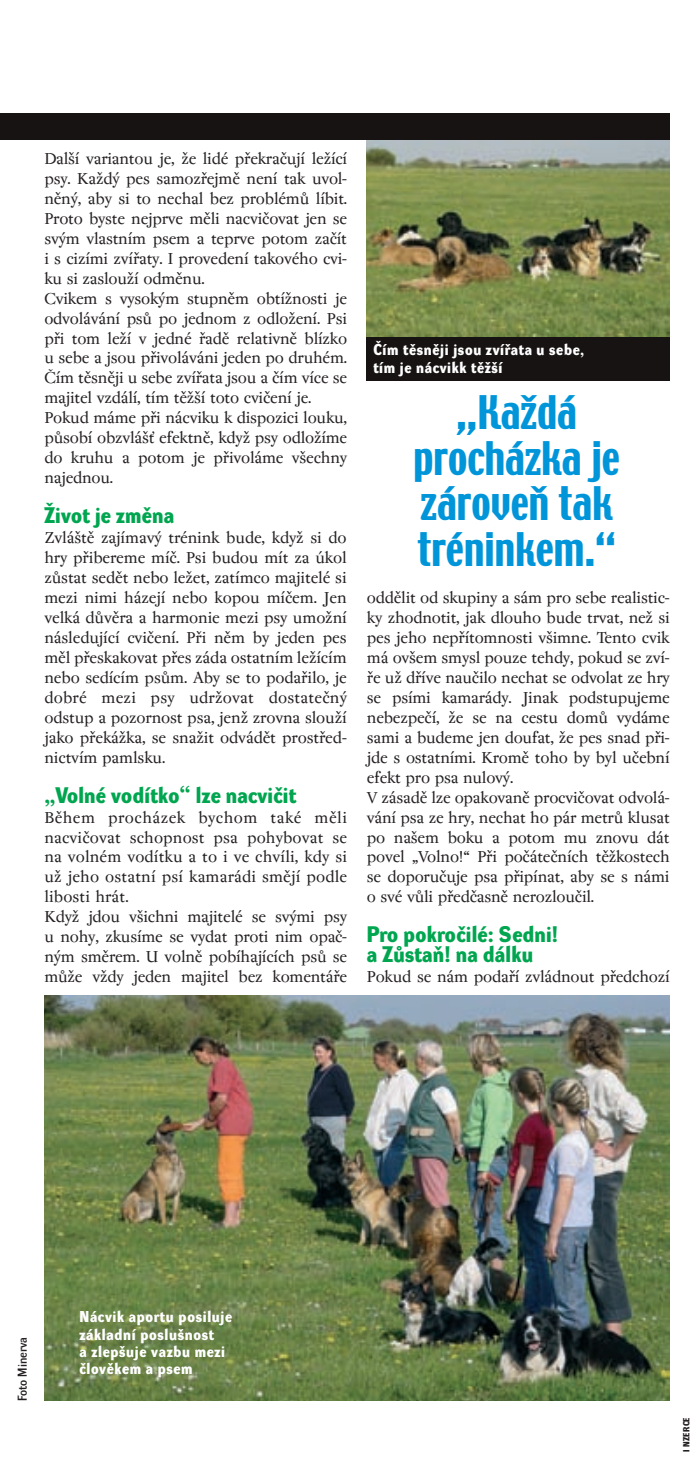
<style>
.page{position:relative;width:691px;height:1475px;background:#fff}
.page>*{position:absolute;margin:0;border:0;box-sizing:border-box;transform-origin:0 0}
.t1{font:41.12px/45.5px "Techno CE";color:#0095d9;text-align:center}
.t2{font:22.05px/19.9px "Dynamo DB";letter-spacing:.01em;color:#00a54f}
.t3{font:17.5px/19.9px "Regent";letter-spacing:-.015em;color:#231f20}
.t4{font:17.5px/19.9px "Regent";letter-spacing:.005em;color:#231f20}
.t5{font:15.4px/17.3px "Dynamo DB";letter-spacing:.045em;color:#fff}
.t6{font:12.6px "Dynamo DD";color:#231f20}
.t7{font:8.75px "Dynamo DB";letter-spacing:.045em;color:#231f20}
</style>
<div class="page">
<img style="left:0;top:113px;width:670px;height:1288px">
<p class="t3" style="left:44px;top:150px;width:304px">Dal‰í variantou je, Ïe lidé pfiekraãují leÏící psy. KaÏd˘ pes samozfiejmû není tak uvol&shy;nûn˘, aby si to nechal bez problémÛ líbit.<br>Proto byste nejprve mûli nacviãovat jen se sv˘m vlastním psem a teprve potom zaãít i s cizími zvífiaty. I provedení takového cvi&shy;ku si zaslouÏí odmûnu.<br>Cvikem s vysok˘m stupnûm obtíÏnosti je odvolávání psÛ po jednom z odloÏení. Psi pfii tom leÏí v jedné fiadû relativnû blízko u sebe a jsou pfiivoláváni jeden po druhém. âím tûsnûji u sebe zvífiata jsou a ãím více se majitel vzdálí, tím tûÏ‰í toto cviãení je.<br>Pokud máme pfii nácviku k dispozici louku, pÛsobí obzvlá‰È efektnû, kdyÏ psy odloÏíme do kruhu a potom je pfiivoláme v‰echny najednou.</p>
<p class="t2" style="left:44px;top:507px;width:131px">Îivot je zmûna</p>
<p class="t3" style="left:44px;top:529px;width:304px;text-align:justify">Zvlá‰tû zajímav˘ trénink bude, kdyÏ si do hry pfiibereme míã. Psi budou mít za úkol zÛstat sedût nebo leÏet, zatímco majitelé si mezi nimi házejí nebo kopou míãem. Jen velká dÛvûra a harmonie mezi psy umoÏní následující cviãení. Pfii nûm by jeden pes mûl pfieskakovat pfies záda ostatním leÏícím nebo sedícím psÛm. Aby se to podafiilo, je dobré mezi psy udrÏovat dostateãn˘ odstup a pozornost psa, jenÏ zrovna slouÏí jako pfiekáÏka, se snaÏit odvádût prostfied&shy;nictvím pamlsku.</p>
<p class="t2" style="left:44px;top:786px;width:253px">„Volné vodítko“ lze nacviãit</p>
<p class="t4" style="left:44px;top:808px;width:304px">Bûhem procházek bychom také mûli nacviãovat schopnost psa pohybovat se na volném vodítku a to i ve chvíli, kdy si uÏ jeho ostatní psí kamarádi smûjí podle libosti hrát.<br>KdyÏ jdou v‰ichni majitelé se sv˘mi psy u nohy, zkusíme se vydat proti nim opaã&shy;n˘m smûrem. U volnû pobíhajících psÛ se mÛÏe vÏdy jeden majitel bez komentáfie</p>
<p class="t5" style="left:373px;top:343px;width:212px">âím tûsnûji jsou zvífiata u sebe, tím je nácvikk tûÏ‰í</p>
<h1 class="t1" style="left:413px;top:393px;width:208px">„Každá procházka je zároveň tak tréninkem.“</h1>
<p class="t3" style="left:367px;top:589px;width:304px">oddûlit od skupiny a sám pro sebe realistic&shy;ky zhodnotit, jak dlouho bude trvat, neÏ si pes jeho nepfiítomnosti v‰imne. Tento cvik má ov‰em smysl pouze tehdy, pokud se zví&shy;fie uÏ dfiíve nauãilo nechat se odvolat ze hry se psími kamarády. Jinak podstupujeme nebezpeãí, Ïe se na cestu domÛ vydáme sami a budeme jen doufat, Ïe pes snad pfii&shy;jde s ostatními. Kromû toho by byl uãební efekt pro psa nulov˘.<br>V zásadû lze opakovanû procviãovat odvolá&shy;vání psa ze hry, nechat ho pár metrÛ klusat po na‰em boku a potom mu znovu dát povel „Volno!“ Pfii poãáteãních tûÏkostech se doporuãuje psa pfiipínat, aby se s námi o své vÛli pfiedãasnû nerozlouãil.</p>
<p class="t2" style="left:367px;top:926px;width:193px">Pro pokroãilé: Sedni! a ZÛstaÀ! na dálku</p>
<p class="t3" style="left:367px;top:968px;width:304px">Pokud se nám podafií zvládnout pfiedchozí</p>
<p class="t6" style="left:18px;top:1400px;width:65px;rotate:-90deg">Foto Minerva</p>
<p class="t5" style="left:80px;top:1309px;width:154px">Nácvik aportu posiluje základní poslu‰nost<br>a zlep‰uje vazbu mezi ãlovûkem a psem</p>
<p class="t7" style="left:683px;top:1451px;width:36px;rotate:-90deg">I NZERCE</p>
</div>
